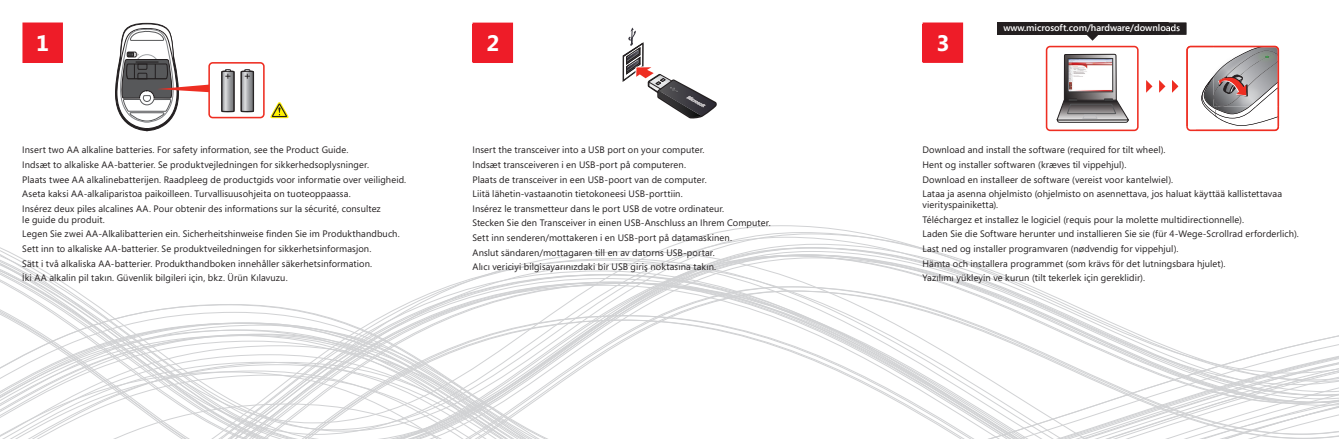
<style>
.page{position:relative;width:1339px;height:439px;background:#fff}
.page>*{position:absolute;margin:0;border:0;box-sizing:border-box;transform-origin:0 0}
.t1{font:700 22.5px "Segoe";color:#fff}
.t2{font:9.38px/14.6px "Segoe";letter-spacing:.01em;color:#231f20}
.t3{font:600 9.38px "Segoe";color:#fff}
</style>
<div class="page">
<div style="left:22px;top:22px;width:41px;height:41px;background:#ee1c28"></div>
<div style="left:472px;top:23px;width:41px;height:40px;background:#ee1c28"></div>
<div style="left:922px;top:22px;width:41px;height:41px;background:#ee1c28"></div>
<svg style="left:0;top:225px;width:951px;height:31px"></svg>
<svg style="left:0;top:256px;width:1009px;height:21px"></svg>
<svg style="left:0;top:277px;width:1102px;height:41px"></svg>
<svg style="left:0;top:318px;width:1339px;height:58px"></svg>
<svg style="left:0;top:376px;width:1339px;height:63px"></svg>
<svg style="left:622px;top:28px;width:95px;height:90px"></svg>
<svg style="left:1056px;top:54px;width:73px;height:69px"></svg>
<svg style="left:1159px;top:80px;width:6px;height:13px"></svg>
<svg style="left:1146px;top:80px;width:6px;height:13px"></svg>
<svg style="left:1087px;top:35px;width:11px;height:6px"></svg>
<div style="left:997px;top:23px;width:189px;height:12px;background:#231f20"></div>
<div style="left:1046px;top:46px;width:92px;height:85px;border:2px solid #ee2e22;border-radius:4px"></div>
<img style="left:1169px;top:22px;width:27px;height:65px">
<svg style="left:1172px;top:80px;width:6px;height:13px"></svg>
<img style="left:1169px;top:23px;width:17px;height:12px">
<svg style="left:1169px;top:24px;width:10px;height:8px"></svg>
<img style="left:1279px;top:106px;width:1px;height:20px">
<img style="left:1213px;top:45px;width:67px;height:61px">
<svg style="left:1186px;top:46px;width:93px;height:85px"></svg>
<svg style="left:115px;top:23px;width:93px;height:109px"></svg>
<div style="left:208px;top:62px;width:57px;height:56px;border:2px solid #ee2e22;border-radius:4px"></div>
<svg style="left:221px;top:69px;width:34px;height:44px"></svg>
<svg style="left:270px;top:102px;width:19px;height:16px"></svg>
<h1 class="t1" style="left:36px;top:27px;width:14px">1</h1>
<h1 class="t1" style="left:486px;top:27px;width:14px">2</h1>
<h1 class="t1" style="left:936px;top:27px;width:14px">3</h1>
<p class="t3" style="left:1003px;top:21px;width:178px">www.microsoft.com/hardware/downloads</p>
<p class="t2" style="left:22px;top:142px;width:385px">Insert two AA alkaline batteries. For safety information, see the Product Guide.<br>Indsæt to alkaliske AA-batterier. Se produktvejledningen for sikkerhedsoplysninger.<br>Plaats twee AA alkalinebatterijen. Raadpleeg de productgids voor informatie over veiligheid.<br>Aseta kaksi AA-alkaliparistoa paikoilleen. Turvallisuusohjeita on tuoteoppaassa.<br>Insérez deux piles alcalines AA. Pour obtenir des informations sur la sécurité, consultez</p>
<p class="t2" style="left:22px;top:212px;width:379px">le guide du produit.<br>Legen Sie zwei AA-Alkalibatterien ein. Sicherheitshinweise finden Sie im Produkthandbuch.<br>Sett inn to alkaliske AA-batterier. Se produktveiledningen for sikkerhetsinformasjon.<br>Sätt i två alkaliska AA-batterier. Produkthandboken innehåller säkerhetsinformation.<br>İki AA alkalin pil takın. Güvenlik bilgileri için, bkz. Ürün Kılavuzu.</p>
<p class="t2" style="left:472px;top:142px;width:300px">Insert the transceiver into a USB port on your computer.<br>Indsæt transceiveren i en USB-port på computeren.<br>Plaats de transceiver in een USB-poort van de computer.<br>Liitä lähetin-vastaanotin tietokoneesi USB-porttiin.<br>Insérez le transmetteur dans le port USB de votre ordinateur.<br>Stecken Sie den Transceiver in einen USB-Anschluss an Ihrem Computer.<br>Sett inn senderen/mottakeren i en USB-port på datamaskinen.<br>Anslut sändaren/mottagaren till en av datorns USB-portar.<br>Alıcı vericiyi bilgisayarınızdaki bir USB giriş noktasına takın.</p>
<p class="t2" style="left:922px;top:142px;width:361px">Download and install the software (required for tilt wheel).<br>Hent og installer softwaren (kræves til vippehjul).<br>Download en installeer de software (vereist voor kantelwiel).<br>Lataa ja asenna ohjelmisto (ohjelmisto on asennettava, jos haluat käyttää kallistettavaa</p>
<p class="t2" style="left:922px;top:197px;width:378px">vierityspainiketta).<br>Téléchargez et installez le logiciel (requis pour la molette multidirectionnelle).<br>Laden Sie die Software herunter und installieren Sie sie (für 4-Wege-Scrollrad erforderlich).<br>Last ned og installer programvaren (nødvendig for vippehjul).<br>Hämta och installera programmet (som krävs för det lutningsbara hjulet).<br>Yazılımı yükleyin ve kurun (tilt tekerlek için gereklidir).</p>
</div>
